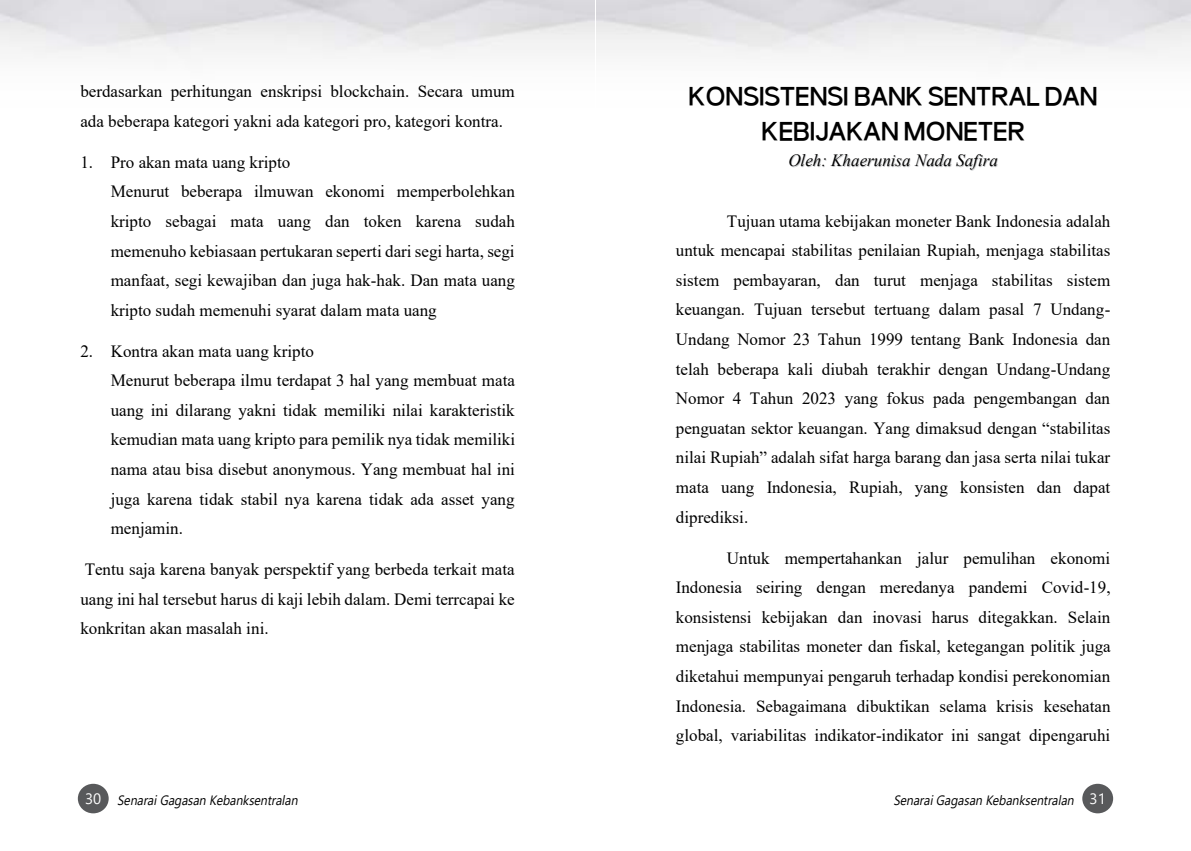
<style>
.page{position:relative;width:1191px;height:851px;background:#fff}
.page>*{position:absolute;margin:0;border:0;box-sizing:border-box;transform-origin:0 0}
.t1{font:700 25.65px/34.7px "Noirden";color:#000;text-align:center}
.t2{font:17.1px/29.5px "Times New Roman";color:#000}
.t3{font:italic 17.1px "Times New Roman";color:#000}
.t4{font:italic 13.5px "Segoe UI";color:#000;scale:.9 1}
.s1{color:#c7c9cb}
.s2{font-style:normal;font-size:15px;color:#fff}
</style>
<div class="page">
<div style="left:78px;top:783px;width:31px;height:30px;background:#58595b;border-radius:50%"></div>
<div style="left:1082px;top:783px;width:31px;height:30px;background:#58595b;border-radius:50%"></div>
<p class="t2" style="left:80px;top:76px;width:436px">berdasarkan perhitungan enskripsi blockchain. Secara umum ada beberapa kategori yakni ada kategori pro, kategori kontra.</p>
<p class="t2" style="left:111px;top:146px;width:406px;text-indent:-30px">1. Pro akan mata uang kripto<br>Menurut beberapa ilmuwan ekonomi memperbolehkan kripto sebagai mata uang dan token karena sudah memenuho kebiasaan pertukaran seperti dari segi harta, segi manfaat, segi kewajiban dan juga hak-hak. Dan mata uang kripto sudah memenuhi syarat dalam mata uang</p>
<p class="t2" style="left:111px;top:335px;width:406px;text-indent:-30px">2. Kontra akan mata uang kripto<br>Menurut beberapa ilmu terdapat 3 hal yang membuat mata uang ini dilarang yakni tidak memiliki nilai karakteristik kemudian mata uang kripto para pemilik nya tidak memiliki nama atau bisa disebut anonymous. Yang membuat hal ini juga karena tidak stabil nya karena tidak ada asset yang menjamin.</p>
<p class="t2" style="left:80px;top:554px;width:436px;text-align:justify">Tentu saja karena banyak perspektif yang berbeda terkait mata uang ini hal tersebut harus di kaji lebih dalam. Demi terrcapai ke konkritan akan masalah ini.</p>
<h1 class="t1" style="left:688px;top:79px;width:410px">KONSISTENSI BANK SENTRAL DAN<br>KEBIJAKAN MONETER</h1>
<p class="t3" style="left:789px;top:148px;width:210px"><span class="s1">O</span>leh: <span class="s1">K</span>haerunisa <span class="s1">N</span>ada Safira</p>
<p class="t2" style="left:676px;top:205px;width:436px;text-align:justify;text-indent:51px">Tujuan utama kebijakan moneter Bank Indonesia adalah untuk mencapai stabilitas penilaian Rupiah, menjaga stabilitas sistem pembayaran, dan turut menjaga stabilitas sistem keuangan. Tujuan tersebut tertuang dalam pasal 7 Undang-Undang Nomor 23 Tahun 1999 tentang Bank Indonesia dan telah beberapa kali diubah terakhir dengan Undang-Undang Nomor 4 Tahun 2023 yang fokus pada pengembangan dan penguatan sektor keuangan. Yang dimaksud dengan “stabilitas nilai Rupiah” adalah sifat harga barang dan jasa serta nilai tukar mata uang Indonesia, Rupiah, yang konsisten dan dapat diprediksi.</p>
<p class="t2" style="left:676px;top:542px;width:436px;text-align:justify;text-indent:51px">Untuk mempertahankan jalur pemulihan ekonomi Indonesia seiring dengan meredanya pandemi Covid-19, konsistensi kebijakan dan inovasi harus ditegakkan. Selain menjaga stabilitas moneter dan fiskal, ketegangan politik juga diketahui mempunyai pengaruh terhadap kondisi perekonomian Indonesia. Sebagaimana dibuktikan selama krisis kesehatan global, variabilitas indikator-indikator ini sangat dipengaruhi</p>
<p class="t4" style="left:85px;top:787px;width:242px"><span class="s2">3 0</span> SenaraiGagasanKebanksentralan</p>
<p class="t4" style="left:893px;top:787px;width:237px">SenaraiGagasanKebanksentralan <span class="s2">3 1</span></p>
</div>
